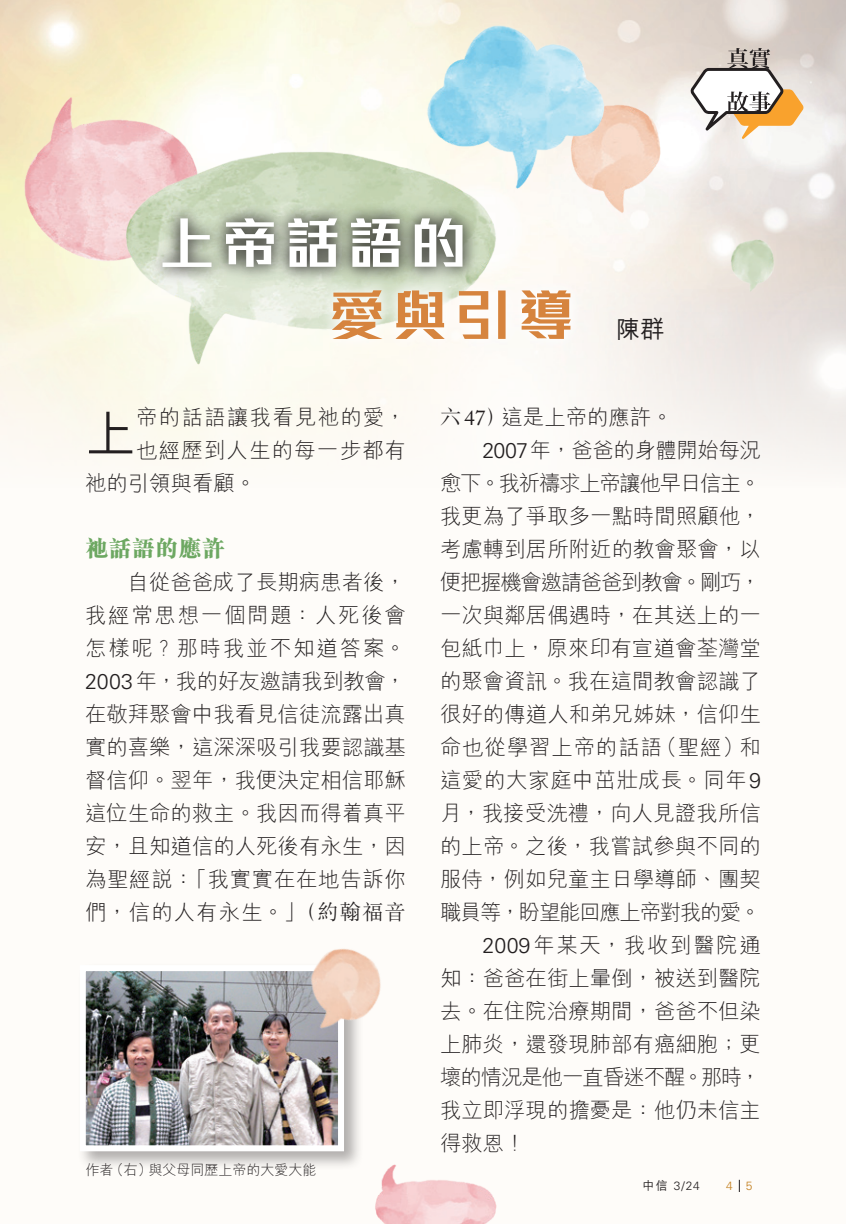
<style>
.page{position:relative;width:846px;height:1224px;background:#fefcf9}
.page>*{position:absolute;margin:0;border:0;box-sizing:border-box;transform-origin:0 0}
.t1{font:700 55.2px "M Stiff Hei HK";letter-spacing:.14em;color:#fff}
.t2{font:700 55.2px "M Stiff Hei HK";color:#d6843e}
.t3{font:500 51.2px "M Hei HK";color:#231f20}
.t4{font:500 24px "M Hei HK";color:#231f20}
.t5{font:800 23.4px "M Sung HK";color:#6da862}
.t6{font:300 21.4px/33px "M Hei HK";letter-spacing:.005em;color:#231f20;text-align:justify}
.t7{font:300 21.4px "M Hei HK";letter-spacing:-.06em;color:#231f20}
.t8{font:300 21.4px "M Hei HK";letter-spacing:-.05em;color:#231f20}
.t9{font:300 21.4px "M Hei HK";letter-spacing:-.02em;color:#231f20}
.t10{font:300 21.4px "M Hei HK";letter-spacing:.04em;color:#231f20}
.t11{font:300 21.4px "M Hei HK";letter-spacing:.03em;color:#231f20}
.t12{font:300 21.4px "M Hei HK";letter-spacing:.08em;color:#231f20}
.t13{font:300 21.4px "M Hei HK";letter-spacing:.06em;color:#231f20}
.t14{font:300 21.4px "M Hei HK";letter-spacing:.055em;color:#231f20}
.t15{font:300 14px "M Hei HK";color:#231f20}
.t16{font:300 12px "Univers LT Std";color:#231f20}
.t17{font:300 12px "Univers LT Std";color:#c38020}
.s1{font-family:"Univers LT Std"}
.s2{font-family:"M Sung HK"}
.s3{font-family:"Adobe Caslon Pro";font-weight:400}
.s4{font-family:"M Hei HK";font-weight:500}
</style>
<div class="page">
<img style="left:375px;top:1164px;width:122px;height:60px">
<img style="left:547px;top:86px;width:136px;height:137px">
<img style="left:10px;top:83px;width:207px;height:198px">
<img style="left:104px;top:122px;width:403px;height:260px">
<img style="left:716px;top:225px;width:71px;height:79px">
<img style="left:399px;top:12px;width:229px;height:205px">
<div style="left:77px;top:962px;width:286px;height:209px;background:#231f20;opacity:.35"></div>
<img style="left:87px;top:972px;width:250px;height:172px">
<div style="left:80px;top:965px;width:264px;height:186px;border:6px solid #fff"></div>
<img style="left:272px;top:948px;width:109px;height:112px">
<div style="left:146px;top:201px;width:335px;height:84px;background:#231f20;opacity:.7"></div>
<svg style="left:318px;top:276px;width:267px;height:78px"></svg>
<svg style="left:739px;top:1180px;width:1px;height:12px"></svg>
<svg style="left:690px;top:48px;width:114px;height:91px"></svg>
<h1 class="t1" style="left:159px;top:216px;width:308px">上帝話語的</h1>
<h1 class="t2" style="left:329px;top:288px;width:245px">愛與引導</h1>
<p class="t4" style="left:617px;top:312px;width:49px">陳群</p>
<h2 class="t3" style="left:85px;top:398px;width:53px">上</h2>
<p class="t13" style="left:136px;top:406px;width:271px">帝的話語讓我看見祂的愛，</p>
<p class="t14" style="left:136px;top:439px;width:271px">也經歷到人生的每一步都有</p>
<p class="t6" style="left:85px;top:466px;width:173px">祂的引領與看顧。</p>
<p class="t5" style="left:85px;top:536px;width:142px">祂話語的應許</p>
<p class="t6" style="left:85px;top:565px;width:323px;text-indent:43px">自從爸爸成了長期病患者後，我經常思想一個問題：人死後會怎樣呢？那時我並不知道答案。<span class="s1">2003</span>年，我的好友邀請我到教會，在敬拜聚會中我看見信徒流露出真實的喜樂，這深深吸引我要認識基督信仰。翌年，我便決定相信耶穌這位生命的救主。我因而得着真平安，且知道信的人死後有永生，因為聖經說：「我實實在在地告訴你們，信的人有永生。」<span class="s2">（約翰福音</span></p>
<p class="t15" style="left:85px;top:1163px;width:232px">作者（右）與父母同歷上帝的大愛大能</p>
<p class="t6" style="left:440px;top:400px;width:234px"><span class="s2">六</span><span class="s3">47</span><span class="s2">）</span>這是上帝的應許。</p>
<p class="t9" style="left:483px;top:439px;width:280px"><span class="s1">2007</span>年，爸爸的身體開始每況</p>
<p class="t7" style="left:440px;top:472px;width:322px">愈下。我祈禱求上帝讓他早日信主。</p>
<p class="t6" style="left:440px;top:499px;width:322px">我更為了爭取多一點時間照顧他，</p>
<p class="t6" style="left:440px;top:532px;width:322px">考慮轉到居所附近的教會聚會，以</p>
<p class="t7" style="left:440px;top:571px;width:322px">便把握機會邀請爸爸到教會。剛巧，</p>
<p class="t6" style="left:440px;top:598px;width:322px">一次與鄰居偶遇時，在其送上的一</p>
<p class="t6" style="left:440px;top:631px;width:322px">包紙巾上，原來印有宣道會荃灣堂</p>
<p class="t6" style="left:440px;top:664px;width:322px">的聚會資訊。我在這間教會認識了</p>
<p class="t6" style="left:440px;top:697px;width:322px">很好的傳道人和弟兄姊妹，信仰生</p>
<p class="t10" style="left:440px;top:736px;width:322px">命也從學習上帝的話語（聖經）和</p>
<p class="t11" style="left:440px;top:769px;width:322px">這愛的大家庭中茁壯成長。同年<span class="s1">9</span></p>
<p class="t6" style="left:440px;top:796px;width:322px">月，我接受洗禮，向人見證我所信</p>
<p class="t6" style="left:440px;top:829px;width:322px">的上帝。之後，我嘗試參與不同的</p>
<p class="t6" style="left:440px;top:862px;width:322px">服侍，例如兒童主日學導師、團契</p>
<p class="t7" style="left:440px;top:901px;width:322px">職員等，盼望能回應上帝對我的愛。</p>
<p class="t12" style="left:483px;top:934px;width:280px"><span class="s1">2009</span>年某天，我收到醫院通</p>
<p class="t6" style="left:440px;top:961px;width:323px">知：爸爸在街上暈倒，被送到醫院</p>
<p class="t6" style="left:440px;top:994px;width:323px">去。在住院治療期間，爸爸不但染</p>
<p class="t6" style="left:440px;top:1027px;width:323px">上肺炎，還發現肺部有癌細胞；更</p>
<p class="t8" style="left:440px;top:1066px;width:322px">壞的情況是他一直昏迷不醒。那時，</p>
<p class="t6" style="left:440px;top:1093px;width:323px">我立即浮現的擔憂是：他仍未信主</p>
<p class="t6" style="left:440px;top:1126px;width:87px">得救恩！</p>
<p class="t16" style="left:642px;top:1179px;width:59px"><span class="s4">中信</span> 3/24</p>
<p class="t17" style="left:726px;top:1179px;width:28px">4 5</p>
</div>
